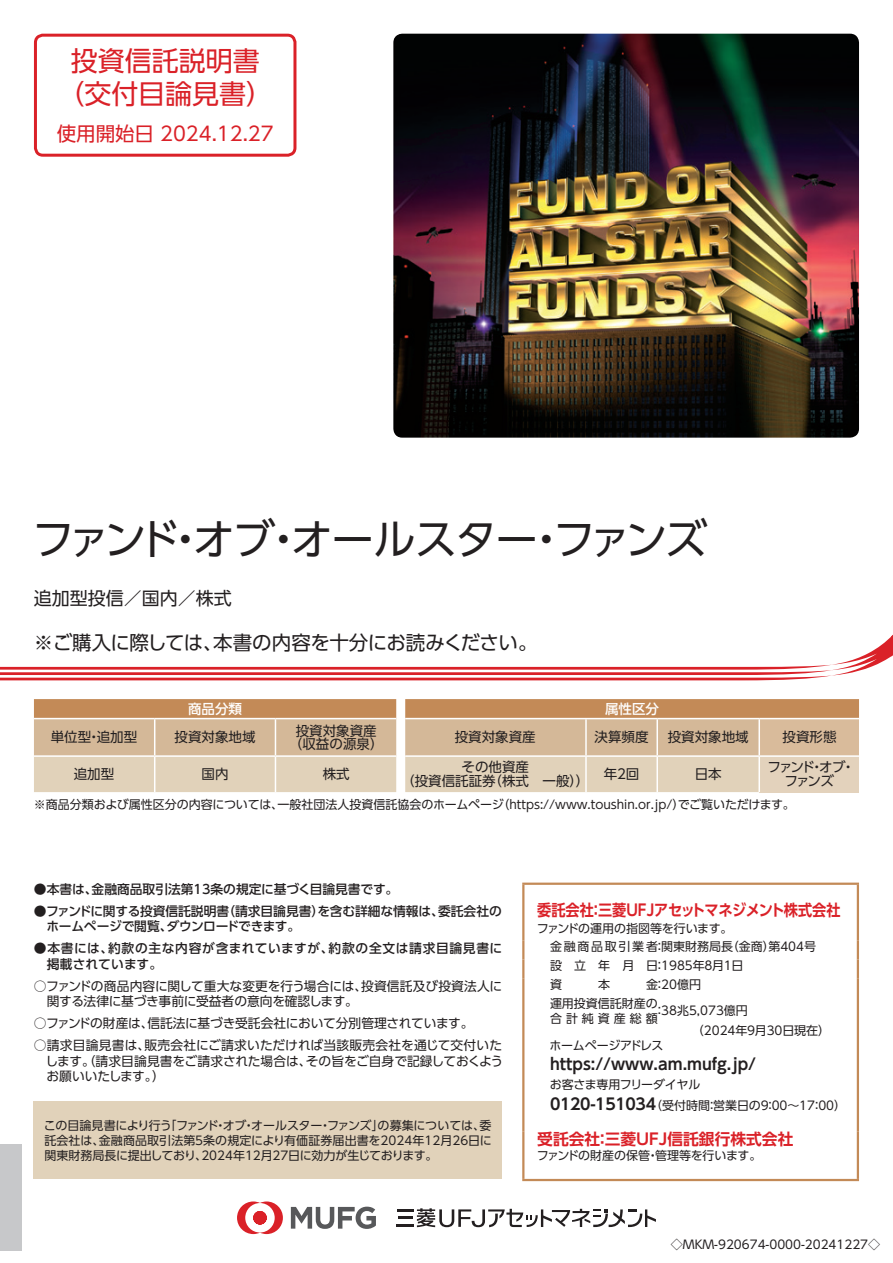
<style>
.page{position:relative;width:893px;height:1263px;background:#fff}
.page>*{position:absolute;margin:0;border:0;box-sizing:border-box;transform-origin:0 0}
.t1{font:42px "UD Shin Go Pro";letter-spacing:-.05em;color:#231f20}
.t2{font:27px/33px "UD Shin Go Pro";color:#da2128;text-align:center}
.t3{font:19.5px "UD Shin Go Pro";letter-spacing:-.025em;color:#231f20}
.t4{font:19.5px "UD Shin Go Pro";color:#da2128}
.t5{font:18px "UD Shin Go Pro";color:#231f20}
.t6{font:700 15.75px "UD Shin Go Pro De";letter-spacing:-.045em;color:#da2128;scale:.9 1}
.t7{font:700 15.75px "UD Shin Go Pro De";color:#231f20}
.t8{font:700 15.75px "UD Shin Go Pro De";letter-spacing:-.01em;color:#da2128}
.t9{font:13.5px/13.5px "UD Shin Go Pro";color:#231f20;text-align:center}
.t10{font:13.5px/13.5px "UD Shin Go Pro";letter-spacing:-.14em;color:#231f20;text-align:center}
.t11{font:500 13.5px "UD Shin Go Pro";color:#fff}
.t12{font:12.75px/15.8px "UD Shin Go Pro";letter-spacing:-.01em;color:#231f20}
.t13{font:500 12.75px/15.8px "UD Shin Go Pro";color:#231f20}
.t14{font:500 12.75px/15.8px "UD Shin Go Pro";letter-spacing:.045em;color:#231f20}
.t15{font:12px/18.8px "UD Shin Go Pro";color:#231f20}
.t16{font:12px "UD Shin Go Pro";letter-spacing:-.03em;color:#231f20}
.t17{font:12px "UD Shin Go Pro";letter-spacing:.335em;color:#231f20}
.s1{font-family:"UD Shin Go Pro De";font-weight:700;font-size:15.75px}
</style>
<div class="page">
<svg style="left:0;top:634px;width:893px;height:46px"></svg>
<svg style="left:34px;top:699px;width:825px;height:93px;background:#d5b897"></svg>
<div style="left:759px;top:756px;width:100px;height:36px;background:#e3d2bc"></div>
<hr style="left:34px;top:718px;width:121px;height:1px;background:#fff">
<hr style="left:155px;top:718px;width:120px;height:1px;background:#fff">
<hr style="left:154px;top:719px;width:1px;height:36px;background:#fff">
<hr style="left:275px;top:718px;width:121px;height:1px;background:#fff">
<hr style="left:275px;top:719px;width:1px;height:36px;background:#fff">
<hr style="left:405px;top:718px;width:181px;height:1px;background:#fff">
<hr style="left:586px;top:718px;width:71px;height:1px;background:#fff">
<hr style="left:585px;top:719px;width:2px;height:36px;background:#fff">
<hr style="left:657px;top:718px;width:102px;height:1px;background:#fff">
<hr style="left:656px;top:719px;width:2px;height:36px;background:#fff">
<hr style="left:759px;top:718px;width:100px;height:1px;background:#fff">
<hr style="left:758px;top:719px;width:2px;height:36px;background:#fff">
<hr style="left:34px;top:755px;width:121px;height:2px;background:#fff">
<hr style="left:155px;top:755px;width:120px;height:2px;background:#fff">
<hr style="left:154px;top:757px;width:1px;height:35px;background:#fff">
<hr style="left:275px;top:755px;width:121px;height:2px;background:#fff">
<hr style="left:275px;top:757px;width:1px;height:35px;background:#fff">
<hr style="left:405px;top:755px;width:181px;height:2px;background:#fff">
<hr style="left:586px;top:755px;width:71px;height:2px;background:#fff">
<hr style="left:585px;top:757px;width:2px;height:35px;background:#fff">
<hr style="left:657px;top:755px;width:102px;height:2px;background:#fff">
<hr style="left:656px;top:757px;width:2px;height:35px;background:#fff">
<hr style="left:759px;top:755px;width:100px;height:2px;background:#fff">
<hr style="left:758px;top:757px;width:2px;height:35px;background:#fff">
<div style="left:34px;top:1101px;width:468px;height:78px;background:#e1d2ba"></div>
<div style="left:34px;top:34px;width:262px;height:123px;border:3px solid #da2128;border-radius:8px"></div>
<div style="left:0;top:1144px;width:21px;height:107px;background:#c7c8ca"></div>
<img style="left:393px;top:34px;width:466px;height:404px">
<hr style="left:396px;top:1224px;width:18px;height:3px;background:#231f20">
<svg style="left:397px;top:1208px;width:259px;height:19px"></svg>
<svg style="left:291px;top:1206px;width:85px;height:23px"></svg>
<svg style="left:237px;top:1201px;width:46px;height:33px"></svg>
<hr style="left:522px;top:882px;width:337px;height:3px;background:#c38a57">
<hr style="left:522px;top:885px;width:2px;height:56px;background:#c38a57">
<hr style="left:857px;top:885px;width:2px;height:56px;background:#c38a57">
<svg style="left:522px;top:941px;width:2px;height:56px"></svg>
<svg style="left:857px;top:941px;width:2px;height:56px"></svg>
<hr style="left:522px;top:997px;width:2px;height:27px;background:#c38a57">
<hr style="left:857px;top:997px;width:2px;height:27px;background:#c38a57">
<svg style="left:522px;top:1024px;width:2px;height:15px"></svg>
<svg style="left:857px;top:1024px;width:2px;height:15px"></svg>
<hr style="left:522px;top:1039px;width:2px;height:92px;background:#c38a57">
<hr style="left:857px;top:1039px;width:2px;height:92px;background:#c38a57">
<hr style="left:522px;top:1131px;width:2px;height:48px;background:#c38a57">
<hr style="left:857px;top:1131px;width:2px;height:48px;background:#c38a57">
<hr style="left:522px;top:1179px;width:337px;height:2px;background:#c38a57">
<h2 class="t2" style="left:57px;top:43px;width:217px">投資信託説明書（交付目論見書）</h2>
<h3 class="t4" style="left:57px;top:118px;width:218px">使用開始日 2024.12.27</h3>
<h1 class="t1" style="left:32px;top:505px;width:677px">ファンド・オブ・オールスター・ファンズ</h1>
<h3 class="t5" style="left:34px;top:583px;width:199px">追加型投信／国内／株式</h3>
<h3 class="t3" style="left:34px;top:627px;width:505px">※ご購入に際しては、本書の内容を十分にお読みください。</h3>
<p class="t11" style="left:188px;top:698px;width:55px">商品分類</p>
<p class="t11" style="left:605px;top:698px;width:55px">属性区分</p>
<p class="t9" style="left:51px;top:730px;width:88px">単位型・追加型</p>
<p class="t9" style="left:175px;top:730px;width:82px">投資対象地域</p>
<p class="t9" style="left:289px;top:723px;width:96px">投資対象資産（収益の源泉）</p>
<p class="t9" style="left:455px;top:730px;width:82px">投資対象資産</p>
<p class="t9" style="left:595px;top:730px;width:55px">決算頻度</p>
<p class="t9" style="left:668px;top:730px;width:82px">投資対象地域</p>
<p class="t9" style="left:782px;top:730px;width:55px">投資形態</p>
<p class="t9" style="left:74px;top:767px;width:42px">追加型</p>
<p class="t9" style="left:202px;top:767px;width:28px">国内</p>
<p class="t9" style="left:323px;top:767px;width:28px">株式</p>
<p class="t9" style="left:401px;top:760px;width:190px">その他資産<br>（投資信託証券（株式　一般））</p>
<p class="t9" style="left:604px;top:767px;width:37px">年２回</p>
<p class="t9" style="left:695px;top:767px;width:28px">日本</p>
<p class="t10" style="left:767px;top:760px;width:89px">ファンド・オブ・ファンズ</p>
<p class="t15" style="left:34px;top:794px;width:762px">※商品分類および属性区分の内容については、一般社団法人投資信託協会のホームページ（https://www.toushin.or.jp/）でご覧いただけます。</p>
<p class="t13" style="left:34px;top:881px;width:366px">●本書は、金融商品取引法第13条の規定に基づく目論見書です。</p>
<p class="t13" style="left:46px;top:902px;width:457px;text-indent:-12px">●ファンドに関する投資信託説明書（請求目論見書）を含む詳細な情報は、委託会社のホームページで閲覧、ダウンロードできます。</p>
<p class="t14" style="left:47px;top:940px;width:457px;text-indent:-13px">●本書には、約款の主な内容が含まれていますが、約款の全文は請求目論見書に掲載されています。</p>
<p class="t12" style="left:47px;top:977px;width:457px;text-indent:-13px">○ファンドの商品内容に関して重大な変更を行う場合には、投資信託及び投資法人に関する法律に基づき事前に受益者の意向を確認します。</p>
<p class="t12" style="left:34px;top:1015px;width:441px">○ファンドの財産は、信託法に基づき受託会社において分別管理されています。</p>
<p class="t12" style="left:45px;top:1037px;width:459px;text-align:justify;text-indent:-12px">○請求目論見書は、販売会社にご請求いただければ当該販売会社を通じて交付いたします。（請求目論見書をご請求された場合は、その旨をご自身で記録しておくようお願いいたします。）</p>
<p class="t15" style="left:44px;top:1117px;width:449px;line-height:15px;text-align:justify">この目論見書により行う「ファンド・オブ・オールスター・ファンズ」の募集については、委託会社は、金融商品取引法第５条の規定により有価証券届出書を2024年12月26日に関東財務局長に提出しており、2024年12月27日に効力が生じております。</p>
<h3 class="t6" style="left:537px;top:897px;width:338px">委託会社：三菱ＵＦＪアセットマネジメント株式会社</h3>
<p class="t15" style="left:550px;top:918px;width:268px;text-indent:-13px">ファンドの運用の指図等を行います。<br>金融商品取引業者：関東財務局長（金商）第404号設 立 年 月 日：1985年８月１日<br>資</p>
<p class="t15" style="left:550px;top:974px;width:153px;text-indent:96px">金：20億円運用投資信託財産の</p>
<p class="t17" style="left:550px;top:1008px;width:109px">合計純資産総額</p>
<p class="t15" style="left:692px;top:1000px;width:140px;line-height:19.5px;text-indent:-38px">：38兆5,073億円<br>（2024年９月30日現在）</p>
<p class="t16" style="left:550px;top:1035px;width:115px">ホームページアドレス</p>
<h3 class="t7" style="left:550px;top:1051px;width:208px">https://www.am.mufg.jp/</h3>
<p class="t15" style="left:550px;top:1074px;width:298px;line-height:21px">お客さま専用フリーダイヤル<br><span class="s1">0120-151034</span>（受付時間：営業日の９：00～17：00）</p>
<h3 class="t8" style="left:537px;top:1126px;width:258px">受託会社：三菱ＵＦＪ信託銀行株式会社</h3>
<p class="t15" style="left:537px;top:1145px;width:226px">ファンドの財産の保管・管理等を行います。</p>
<p class="t15" style="left:598px;top:974px;width:13px">本</p>
<p class="t15" style="left:671px;top:1234px;width:211px">◇MKM-920674-0000-20241227◇</p>
</div>
